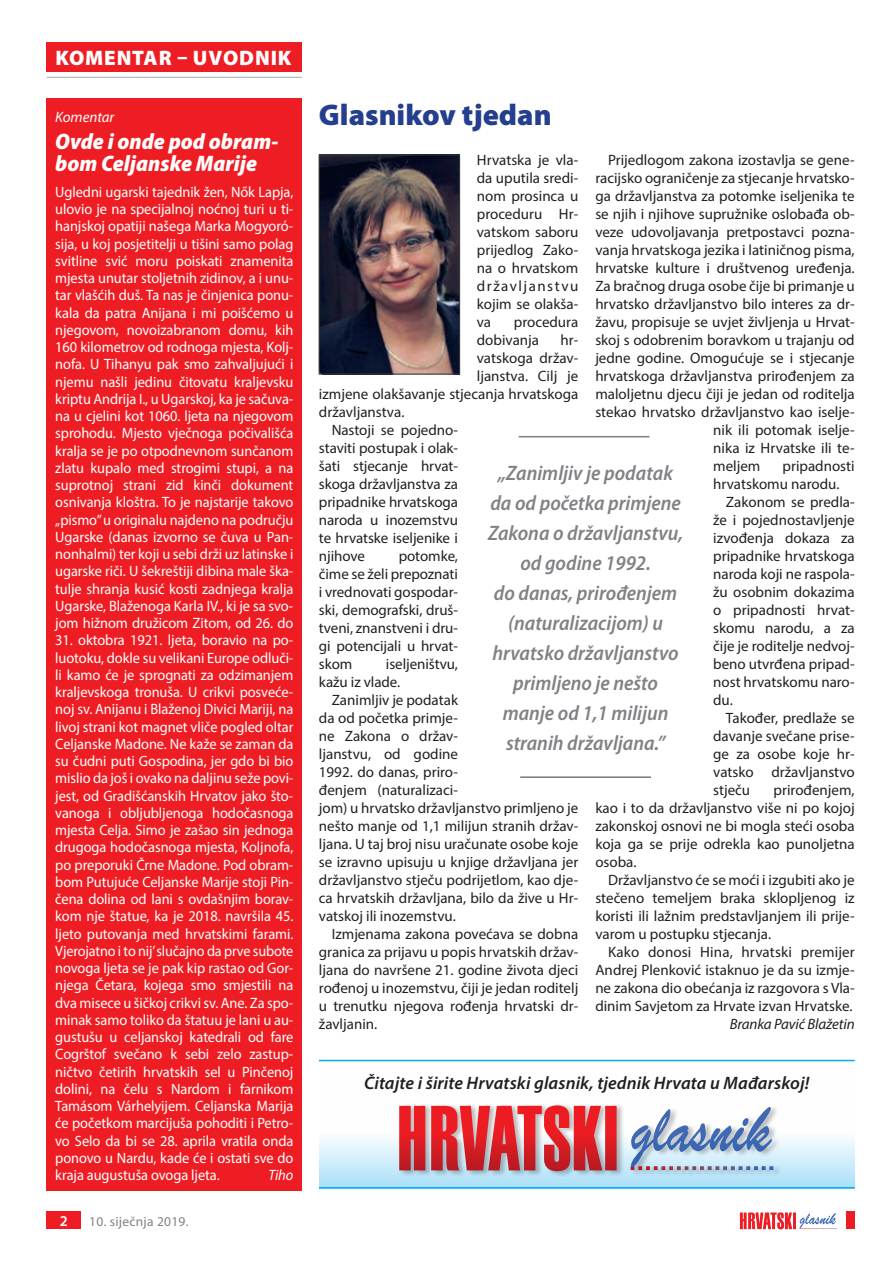
<style>
.page{position:relative;width:893px;height:1263px;background:#fff}
.page>*{position:absolute;margin:0;border:0;box-sizing:border-box;transform-origin:0 0}
.t1{font:900 30px "Myriad Pro";color:#253f8e}
.t2{font:italic 900 semi-condensed 22.5px/22.5px "Myriad Pro";color:#fff}
.t3{font:italic 600 semi-condensed 21px/30px "Myriad Pro";color:#808285;text-align:center}
.t4{font:900 21px "Myriad Pro";letter-spacing:.04em;color:#fff}
.t5{font:italic 600 18px "Myriad Pro";letter-spacing:.005em;color:#231f20}
.t6{font:15px/18px "Myriad Pro";color:#231f20;text-align:justify}
.t7{font:15px/17.2px "Myriad Pro";letter-spacing:-.005em;color:#fff;text-align:justify;scale:.96 1}
.t8{font:italic 15px "Myriad Pro";letter-spacing:-.01em;color:#231f20}
.t9{font:italic 15px "Myriad Pro";letter-spacing:-.005em;color:#fff}
.t10{font:italic 15px "Myriad Pro";letter-spacing:-.005em;color:#fff;scale:.96 1}
.t11{font:600 15px "Myriad Pro";color:#fff}
.t12{font:13.5px "Myriad Pro";letter-spacing:.02em;color:#808285}
</style>
<div class="page">
<svg style="left:740px;top:1212px;width:96px;height:17px"></svg>
<div style="left:846px;top:1212px;width:9px;height:17px;background:#ee1d23"></div>
<div style="left:47px;top:1212px;width:34px;height:17px;background:#ee1d23"></div>
<div style="left:47px;top:43px;width:255px;height:29px;background:#ee1d23"></div>
<hr style="left:47px;top:77px;width:255px;height:1px;background:#a8a9ad">
<hr style="left:519px;top:436px;width:130px;height:1px;background:#808285">
<hr style="left:520px;top:776px;width:131px;height:2px;background:#808285">
<img style="left:321px;top:157px;width:137px;height:215px">
<div style="left:319px;top:155px;width:141px;height:219px;border:1px solid #3a3e40"></div>
<svg style="left:319px;top:1061px;width:536px;height:128px"></svg>
<hr style="left:319px;top:1187px;width:536px;height:1px;background:#00aeef">
<hr style="left:319px;top:1060px;width:536px;height:1px;background:#00aeef">
<div style="left:399px;top:1103px;width:383px;height:74px;background:#231f20;opacity:.3"></div>
<svg style="left:399px;top:1105px;width:218px;height:66px;background:#d65359"></svg>
<svg style="left:631px;top:1107px;width:142px;height:63px"></svg>
<div style="left:47px;top:98px;width:255px;height:1092px;background:#ee1d23"></div>
<h3 class="t4" style="left:55px;top:44px;width:237px">KOMENTAR – UVODNIK</h3>
<p class="t9" style="left:55px;top:108px;width:61px">Komentar</p>
<h2 class="t2" style="left:55px;top:129px;width:224px">Ovde i onde pod obram&shy;bom Celjanske Marije</h2>
<p class="t7" style="left:55px;top:183px;width:250px">Ugledni ugarski tajednik žen, Nők Lapja, ulovio je na specijalnoj noćnoj turi u ti&shy;hanjskoj opatiji našega Marka Mogyoró&shy;sija, u koj posjetitelji u tišini samo polag svitline svić moru poiskati znamenita mjesta unutar stoljetnih zidinov, a i unu&shy;tar vlašćih duš. Ta nas je činjenica ponu&shy;kala da patra Anijana i mi poišćemo u njegovom, novoizabranom domu, kih 160 kilometrov od rodnoga mjesta, Kolj&shy;nofa. U Tihanyu pak smo zahvaljujući i njemu našli jedinu čitovatu kraljevsku kriptu Andrija I., u Ugarskoj, ka je sačuva&shy;na u cjelini kot 1060. ljeta na njegovom sprohodu. Mjesto vječnoga počivališća kralja se je po otpodnevnom sunčanom zlatu kupalo med strogimi stupi, a na suprotnoj strani zid kinči dokument osnivanja kloštra. To je najstarije takovo „pismo” u originalu najdeno na području Ugarske (danas izvorno se čuva u Pan&shy;nonhalmi) ter koji u sebi drži uz latinske i ugarske riči. U šekreštiji dibina male ška&shy;tulje shranja kusić kosti zadnjega kralja Ugarske, Blaženoga Karla IV., ki je sa svo&shy;jom hižnom družicom Zitom, od 26. do</p>
<p class="t7" style="left:55px;top:631px;width:250px">31. oktobra 1921. ljeta, boravio na po&shy;luotoku, dokle su velikani Europe odluči&shy;li kamo će je sprognati za odzimanjem kraljevskoga tronuša. U crikvi posveće&shy;noj sv. Anijanu i Blaženoj Divici Mariji, na livoj strani kot magnet vliče pogled oltar Celjanske Madone. Ne kaže se zaman da su čudni puti Gospodina, jer gdo bi bio mislio da još i ovako na daljinu seže povi&shy;jest, od Gradišćanskih Hrvatov jako što&shy;vanoga i obljubljenoga hodočasnoga mjesta Celja. Simo je zašao sin jednoga drugoga hodočasnoga mjesta, Koljnofa, po preporuki Črne Madone. Pod obram&shy;bom Putujuće Celjanske Marije stoji Pin&shy;čena dolina od lani s ovdašnjim borav&shy;kom nje štatue, ka je 2018. navršila 45. ljeto putovanja med hrvatskimi farami.<br>Vjerojatno i to nij’ slučajno da prve subote novoga ljeta se je pak kip rastao od Gor&shy;njega Četara, kojega smo smjestili na dva misece u šičkoj crikvi sv. Ane. Za spo&shy;minak samo toliko da štatuu je lani u au&shy;gustušu u celjanskoj katedrali od fare Cogrštof svečano k sebi zelo zastup&shy;ničtvo četirih hrvatskih sel u Pinčenoj dolini, na čelu s Nardom i farnikom Tamásom Várhelyijem. Celjanska Marija će početkom marcijuša pohoditi i Petro&shy;vo Selo da bi se 28. aprila vratila onda ponovo u Nardu, kade će i ostati sve do kraja augustuša ovoga ljeta.</p>
<p class="t10" style="left:268px;top:1166px;width:28px">Tiho</p>
<p class="t11" style="left:60px;top:1211px;width:10px">2</p>
<p class="t12" style="left:89px;top:1213px;width:101px">10. siječnja 2019.</p>
<h1 class="t1" style="left:319px;top:95px;width:234px">GLASNIKOV TJEDAN</h1>
<p class="t6" style="left:477px;top:150px;width:103px">Hrvatska je vla&shy;da uputila sredi&shy;nom prosinca u proceduru Hr&shy;vatskom saboru prijedlog Zako&shy;na o hrvatskom državljanstvu kojim se olakša&shy;va</p>
<p class="t6" style="left:608px;top:150px;width:248px">Prijedlogom zakona izostavlja se gene-</p>
<p class="t6" style="left:595px;top:168px;width:261px">racijsko ograničenje za stjecanje hrvatsko-</p>
<p class="t6" style="left:595px;top:186px;width:261px">ga državljanstva za potomke iseljenika te</p>
<p class="t6" style="left:595px;top:204px;width:261px">se njih i njihove supružnike oslobađa ob-</p>
<p class="t6" style="left:595px;top:222px;width:261px">veze udovoljavanja pretpostavci pozna-</p>
<p class="t6" style="left:595px;top:240px;width:261px">vanja hrvatskoga jezika i latiničnog pisma,</p>
<p class="t6" style="left:595px;top:258px;width:261px">hrvatske kulture i društvenog uređenja.</p>
<p class="t6" style="left:595px;top:276px;width:261px">Za bračnog druga osobe čije bi primanje u</p>
<p class="t6" style="left:595px;top:294px;width:261px">hrvatsko državljanstvo bilo interes za dr-</p>
<p class="t6" style="left:595px;top:312px;width:261px">žavu, propisuje se uvjet življenja u Hrvat-</p>
<p class="t6" style="left:595px;top:330px;width:261px">skoj s odobrenim boravkom u trajanju od</p>
<p class="t6" style="left:595px;top:348px;width:261px">jedne godine. Omogućuje se i stjecanje</p>
<p class="t6" style="left:595px;top:366px;width:261px">hrvatskoga državljanstva prirođenjem za</p>
<p class="t6" style="left:595px;top:384px;width:261px">maloljetnu djecu čiji je jedan od roditelja</p>
<p class="t6" style="left:595px;top:402px;width:261px">stekao hrvatsko državljanstvo kao iselje-</p>
<p class="t6" style="left:713px;top:420px;width:143px">nik ili potomak iselje-</p>
<p class="t6" style="left:713px;top:438px;width:143px">nika iz Hrvatske ili te-</p>
<p class="t6" style="left:713px;top:456px;width:49px">meljem</p>
<p class="t6" style="left:477px;top:312px;width:103px;text-indent:37px">procedura dobivanja</p>
<p class="t6" style="left:561px;top:330px;width:19px">hr-</p>
<p class="t6" style="left:477px;top:348px;width:103px">vatskoga držav-</p>
<p class="t6" style="left:477px;top:366px;width:103px">ljanstva. Cilj je</p>
<p class="t6" style="left:319px;top:384px;width:261px">izmjene olakšavanje stjecanja hrvatskoga</p>
<p class="t6" style="left:319px;top:402px;width:87px">državljanstva.</p>
<p class="t6" style="left:332px;top:420px;width:128px">Nastoji se pojedno-</p>
<p class="t6" style="left:319px;top:438px;width:141px">staviti postupak i olak-</p>
<p class="t6" style="left:319px;top:456px;width:141px">šati stjecanje hrvat-</p>
<p class="t6" style="left:319px;top:474px;width:141px">skoga državljanstva za</p>
<p class="t6" style="left:319px;top:492px;width:141px">pripadnike hrvatskoga</p>
<p class="t6" style="left:319px;top:510px;width:141px">naroda u inozemstvu</p>
<p class="t6" style="left:319px;top:528px;width:141px">te hrvatske iseljenike i</p>
<p class="t6" style="left:319px;top:546px;width:48px">njihove</p>
<p class="t6" style="left:713px;top:456px;width:143px;text-indent:69px">pripadnosti hrvatskomu narodu.</p>
<p class="t6" style="left:713px;top:492px;width:143px;text-indent:13px">Zakonom se predla&shy;že i pojednostavljenje izvođenja dokaza za pripadnike hrvatskoga naroda koji ne raspola&shy;žu osobnim dokazima o pripadnosti hrvat&shy;skomu narodu, a za čije je roditelje nedvoj&shy;beno utvrđena pripad&shy;nost hrvatskomu naro&shy;du.</p>
<p class="t6" style="left:713px;top:708px;width:143px;text-indent:13px">Također, predlaže se davanje svečane prise&shy;ge za osobe koje hr&shy;vatsko državljanstvo stječu</p>
<h3 class="t3" style="left:488px;top:457px;width:197px">„Zanimljiv je podatak da od početka primjene<br>Zakona o državljanstvu, od godine 1992.<br>do danas, prirođenjem (naturalizacijom) u hrvatsko državljanstvo primljeno je nešto manje od 1,1 milijun stranih državljana.”</h3>
<p class="t6" style="left:319px;top:546px;width:141px;text-indent:80px">potomke, čime se želi prepoznati i vrednovati gospodar&shy;ski, demografski, druš&shy;tveni, znanstveni i dru&shy;gi potencijali u hrvat&shy;skom</p>
<p class="t6" style="left:319px;top:654px;width:141px;text-indent:67px">iseljeništvu, kažu iz vlade.</p>
<p class="t6" style="left:319px;top:690px;width:261px;text-align:left;text-indent:13px">Zanimljiv je podatak<br>da od početka primje-<br>ne Zakona o držav-<br>ljanstvu, od godine<br>1992. do danas, priro-<br>đenjem (naturalizaci-<br>jom) u hrvatsko državljanstvo primljeno je nešto manje od 1,1 milijun stranih držav&shy;ljana. U taj broj nisu uračunate osobe koje se izravno upisuju u knjige državljana jer državljanstvo stječu podrijetlom, kao dje&shy;ca hrvatskih državljana, bilo da žive u Hr&shy;vatskoj ili inozemstvu.</p>
<p class="t6" style="left:319px;top:924px;width:261px;text-indent:13px">Izmjenama zakona povećava se dobna granica za prijavu u popis hrvatskih držav&shy;ljana do navršene 21. godine života djeci rođenoj u inozemstvu, čiji je jedan roditelj u trenutku njegova rođenja hrvatski dr&shy;žavljanin.</p>
<p class="t6" style="left:595px;top:780px;width:261px;text-indent:178px">prirođenjem, kao i to da državljanstvo više ni po kojoj zakonskoj osnovi ne bi mogla steći osoba koja ga se prije odrekla kao punoljetna osoba.</p>
<p class="t6" style="left:595px;top:870px;width:261px;text-indent:13px">Državljanstvo će se moći i izgubiti ako je stečeno temeljem braka sklopljenog iz koristi ili lažnim predstavljanjem ili prije&shy;varom u postupku stjecanja.</p>
<p class="t6" style="left:595px;top:942px;width:261px;text-indent:13px">Kako donosi Hina, hrvatski premijer Andrej Plenković istaknuo je da su izmje&shy;ne zakona dio obećanja iz razgovora s Vla&shy;dinim Savjetom za Hrvate izvan Hrvatske.</p>
<p class="t8" style="left:730px;top:1014px;width:126px">Branka Pavić Blažetin</p>
<p class="t5" style="left:364px;top:1071px;width:447px">Čitajte i širite Hrvatski glasnik, tjednik Hrvata u Mađarskoj!</p>
</div>
